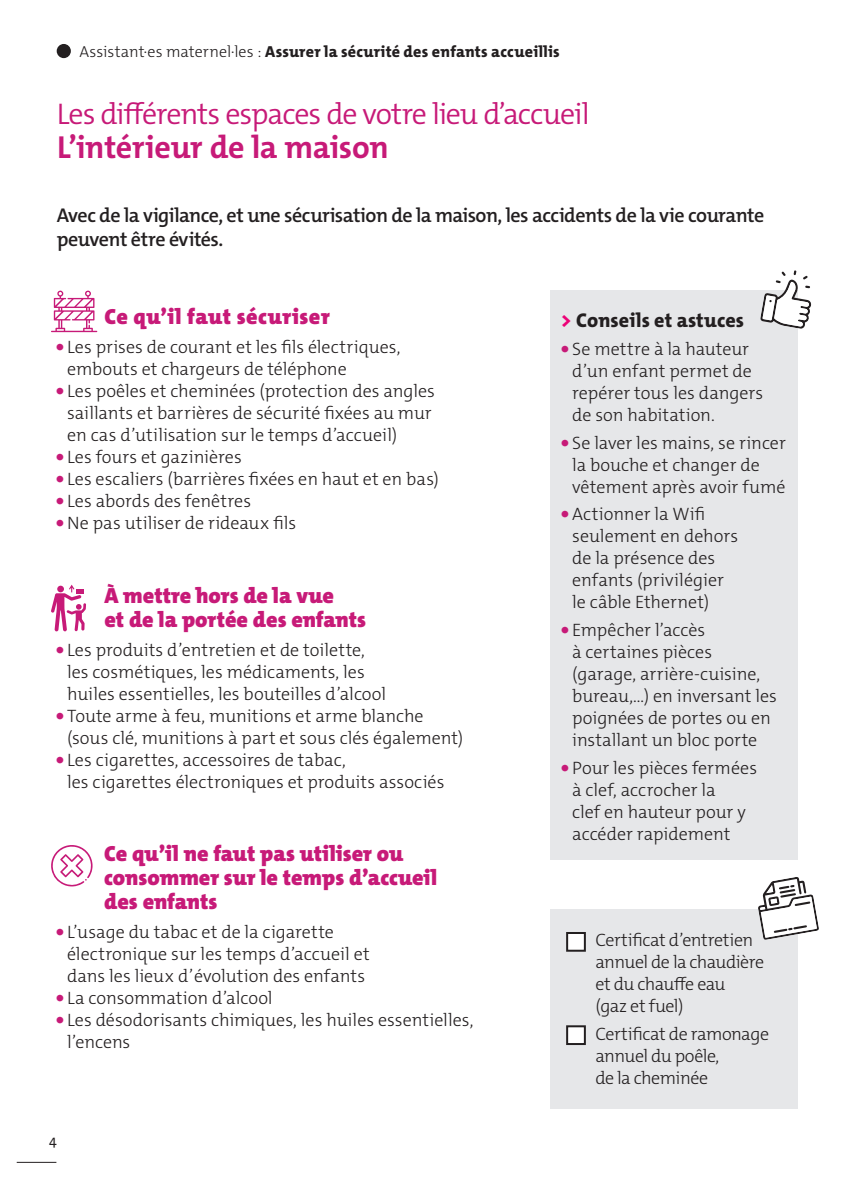
<style>
.page{position:relative;width:842px;height:1191px;background:#fff}
.page>*{position:absolute;margin:0;border:0;box-sizing:border-box;transform-origin:0 0}
.t1{font:700 32px "The Mix C4 s";letter-spacing:-.01em;color:#c71a78}
.t2{font:300 30px "The Mix C4 s";letter-spacing:-.035em;color:#c71a78}
.t3{font:900 22px/24px "The Mix C4 s";color:#c71a78}
.t4{font:900 22px "The Mix C4 s";letter-spacing:.02em;color:#c71a78}
.t5{font:600 20px/24px "The Mix C4 s";letter-spacing:-.025em;color:#231f20}
.t6{font:800 20px "The Mix C4 s";letter-spacing:.005em;color:#231f20}
.t7{font:300 18px/22px "The Mix C4 s";color:#231f20}
.t8{font:300 18px/22px "The Mix C4 s";letter-spacing:-.03em;color:#231f20}
.t9{font:300 18px/22px "The Mix C4 s";letter-spacing:-.025em;color:#231f20}
.t10{font:800 16px "The Mix C4 s";letter-spacing:.01em;color:#231f20}
.t11{font:14px "The Mix C4 s";color:#231f20}
.s1{font-weight:300}
.s2{font-weight:800;font-size:20px;color:#c71a78}
.s3{color:#ed0277}
</style>
<div class="page">
<hr style="left:17px;top:1162px;width:39px;height:1px;background:#231f20">
<div style="left:550px;top:290px;width:248px;height:569px;background:#e6e7e9"></div>
<div style="left:550px;top:908px;width:248px;height:200px;background:#e6e7e9"></div>
<svg style="left:51px;top:290px;width:46px;height:42px"></svg>
<svg style="left:51px;top:845px;width:42px;height:41px"></svg>
<svg style="left:760px;top:270px;width:51px;height:59px"></svg>
<svg style="left:758px;top:877px;width:61px;height:63px"></svg>
<svg style="left:51px;top:584px;width:35px;height:47px"></svg>
<div style="left:567px;top:933px;width:18px;height:17px;background:#fff"></div>
<div style="left:566px;top:932px;width:20px;height:19px;border:2px solid #231f20"></div>
<div style="left:567px;top:1026px;width:18px;height:18px;background:#fff"></div>
<div style="left:566px;top:1025px;width:20px;height:20px;border:2px solid #231f20"></div>
<div style="left:57px;top:44px;width:14px;height:14px;background:#231f20;border-radius:50%"></div>
<p class="t10" style="left:79px;top:41px;width:482px"><span class="s1">Assistant·es maternel·les :</span> Assurer la sécurité des enfants accueillis</p>
<h2 class="t2" style="left:57px;top:95px;width:534px">Les différents espaces de votre lieu d’accueil</h2>
<h1 class="t1" style="left:57px;top:127px;width:333px">L’intérieur de la maison</h1>
<p class="t5" style="left:57px;top:203px;width:709px">Avec de la vigilance, et une sécurisation de la maison, les accidents de la vie courante peuvent être évités.</p>
<p class="t4" style="left:104px;top:303px;width:227px">Ce qu’il faut sécuriser</p>
<p class="t7" style="left:67px;top:336px;width:335px;text-indent:-11px"><span class="s2">•</span> Les prises de courant et les fils électriques, embouts et chargeurs de téléphone</p>
<p class="t7" style="left:67px;top:380px;width:369px;text-indent:-11px"><span class="s2">•</span> Les poêles et cheminées (protection des angles saillants et barrières de sécurité fixées au mur en cas d’utilisation sur le temps d’accueil)</p>
<p class="t7" style="left:56px;top:446px;width:188px"><span class="s2">•</span> Les fours et gazinières</p>
<p class="t7" style="left:56px;top:468px;width:384px"><span class="s2">•</span> Les escaliers (barrières fixées en haut et en bas)</p>
<p class="t7" style="left:56px;top:490px;width:197px"><span class="s2">•</span> Les abords des fenêtres</p>
<p class="t7" style="left:56px;top:512px;width:242px"><span class="s2">•</span> Ne pas utiliser de rideaux fils</p>
<p class="t3" style="left:104px;top:584px;width:263px">À mettre hors de la vue<br>et de la portée des enfants</p>
<p class="t7" style="left:67px;top:639px;width:321px;text-indent:-11px"><span class="s2">•</span> Les produits d’entretien et de toilette, les cosmétiques, les médicaments, les huiles essentielles, les bouteilles d’alcool</p>
<p class="t7" style="left:67px;top:705px;width:398px;text-indent:-11px"><span class="s2">•</span> Toute arme à feu, munitions et arme blanche (sous clé, munitions à part et sous clés également)</p>
<p class="t7" style="left:67px;top:749px;width:379px;text-indent:-11px"><span class="s2">•</span> Les cigarettes, accessoires de tabac,<br>les cigarettes électroniques et produits associés</p>
<p class="t3" style="left:104px;top:841px;width:334px">Ce qu’il ne faut pas utiliser ou consommer sur le temps d’accueil des enfants</p>
<p class="t7" style="left:67px;top:920px;width:304px;text-indent:-11px"><span class="s2">•</span> L’usage du tabac et de la cigarette électronique sur les temps d’accueil et dans les lieux d’évolution des enfants</p>
<p class="t7" style="left:56px;top:986px;width:218px"><span class="s2">•</span> La consommation d’alcool</p>
<p class="t7" style="left:67px;top:1008px;width:408px;text-indent:-11px"><span class="s2">•</span> Les désodorisants chimiques, les huiles essentielles, l’encens</p>
<p class="t11" style="left:49px;top:1130px;width:9px">4</p>
<p class="t6" style="left:561px;top:307px;width:185px"><span class="s3">&gt;</span> Conseils et astuces</p>
<p class="t7" style="left:572px;top:338px;width:193px;text-indent:-11px"><span class="s2">•</span> Se mettre à la hauteur d’un enfant permet de repérer tous les dangers de son habitation.</p>
<p class="t7" style="left:572px;top:431px;width:215px;text-indent:-11px"><span class="s2">•</span> Se laver les mains, se rincer la bouche et changer de vêtement après avoir fumé</p>
<p class="t7" style="left:572px;top:503px;width:167px;text-indent:-11px"><span class="s2">•</span> Actionner la Wifi seulement en dehors de la présence des enfants (privilégier le câble Ethernet)</p>
<p class="t7" style="left:572px;top:619px;width:206px;text-indent:-11px"><span class="s2">•</span> Empêcher l’accès<br>à certaines pièces (garage, arrière-cuisine, bureau,…) en inversant les poignées de portes ou en installant un bloc porte</p>
<p class="t7" style="left:572px;top:756px;width:186px;text-indent:-11px"><span class="s2">•</span> Pour les pièces fermées à clef, accrocher la<br>clef en hauteur pour y accéder rapidement</p>
<p class="t8" style="left:595px;top:929px;width:170px">Certificat d’entretien annuel de la chaudière et du chauffe eau<br>(gaz et fuel)</p>
<p class="t9" style="left:595px;top:1023px;width:175px">Certificat de ramonage annuel du poêle,<br>de la cheminée</p>
</div>
